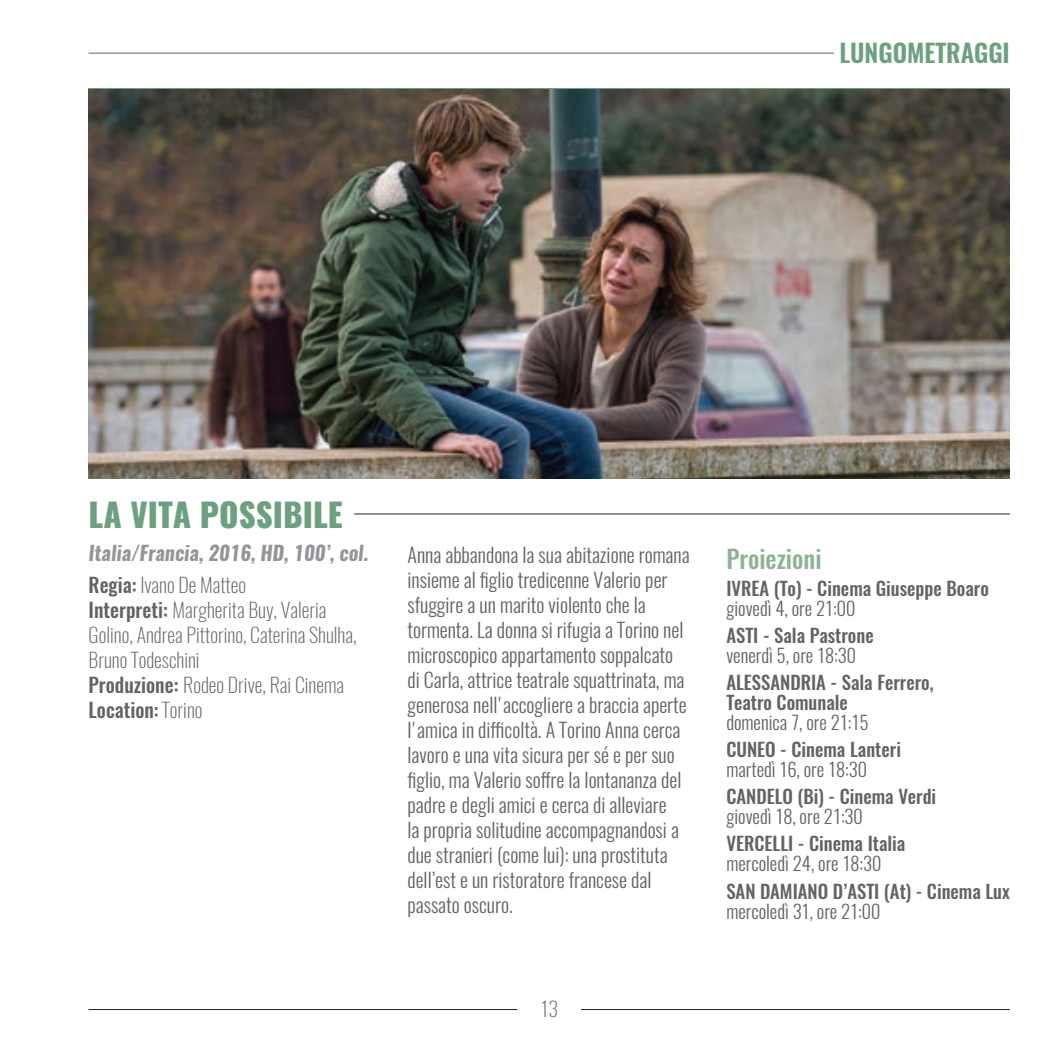
<style>
.page{position:relative;width:1063px;height:1063px;background:#fff}
.page>*{position:absolute;margin:0;border:0;box-sizing:border-box;transform-origin:0 0}
.Titolo{font:800 32.5px "Oswald";color:#6da07f}
.t1{font:600 25px "Oswald";color:#6da07f}
.Titolo_proiezioni{font:500 25px "Oswald";color:#8eb399}
.Sinossi{font:300 20px/25px "Oswald";color:#636366}
.Crediti{font:200 20px/25px "Oswald";color:#636366}
.Sottotitolo_schede{font:italic 700 20px "Oswald";color:#939598}
.Crediti-2{font:500 20px "Oswald";color:#636366}
.Testo_programmi{font:500 18.75px/20px "Oswald";color:#636366}
.s1{font-weight:500}
.s2{font-weight:200}
.s3{font-weight:300}
</style>
<div class="page">
<img style="left:89px;top:89px;width:921px;height:389px">
<hr style="left:89px;top:1009px;width:428px;height:1px;background:#231f20">
<hr style="left:581px;top:1009px;width:429px;height:1px;background:#231f20">
<hr style="left:89px;top:53px;width:745px;height:1px;background:#636366">
<hr style="left:354px;top:514px;width:656px;height:1px;background:#231f20">
<p class="t1" style="left:839px;top:36px;width:172px">LUNGOMETRAGGI</p>
<p class="Titolo" style="left:89px;top:492px;width:256px">LA VITA POSSIBILE</p>
<p class="Sottotitolo_schede" style="left:89px;top:539px;width:281px">Italia/Francia, 2016, HD, 100’, col.</p>
<p class="Crediti" style="left:89px;top:573px;width:159px"><span class="s1">Regia:</span> Ivano De Matteo</p>
<p class="Crediti" style="left:89px;top:598px;width:270px"><span class="s1">Interpreti:</span> Margherita Buy, Valeria<br>Golino, Andrea Pittorino, Caterina Shulha,<br>Bruno Todeschini</p>
<p class="Crediti" style="left:89px;top:673px;width:257px"><span class="s1">Produzione:</span> Rodeo Drive, Rai Cinema</p>
<p class="Crediti-2" style="left:89px;top:696px;width:115px">Location: <span class="s2">Torino</span></p>
<p class="Sinossi" style="left:407px;top:543px;width:284px">Anna abbandona la sua abitazione romana insieme al figlio tredicenne Valerio per sfuggire a un marito violento che la tormenta. La donna si rifugia a Torino nel microscopico appartamento soppalcato di Carla, attrice teatrale squattrinata, ma generosa nell'accogliere a braccia aperte l'amica in difficoltà. A Torino Anna cerca lavoro e una vita sicura per sé e per suo figlio, ma Valerio soffre la lontananza del padre e degli amici e cerca di alleviare<br>la propria solitudine accompagnandosi a due stranieri (come lui): una prostituta dell’est e un ristoratore francese dal passato oscuro.</p>
<p class="Titolo_proiezioni" style="left:726px;top:541px;width:97px">Proiezioni</p>
<p class="Testo_programmi" style="left:726px;top:579px;width:264px">IVREA (To) - Cinema Giuseppe Boaro <span class="s3">giovedì 4, ore 21:00</span></p>
<p class="Testo_programmi" style="left:726px;top:626px;width:149px">ASTI - Sala Pastrone <span class="s3">venerdì 5, ore 18:30</span></p>
<p class="Testo_programmi" style="left:726px;top:673px;width:209px">ALESSANDRIA - Sala Ferrero,<br>Teatro Comunale<br><span class="s3">domenica 7, ore 21:15</span></p>
<p class="Testo_programmi" style="left:726px;top:740px;width:176px">CUNEO - Cinema Lanteri <span class="s3">martedì 16, ore 18:30</span></p>
<p class="Testo_programmi" style="left:726px;top:787px;width:211px">CANDELO (Bi) - Cinema Verdi <span class="s3">giovedì 18, ore 21:30</span></p>
<p class="Testo_programmi" style="left:726px;top:834px;width:181px">VERCELLI - Cinema Italia <span class="s3">mercoledì 24, ore 18:30</span></p>
<p class="Testo_programmi" style="left:726px;top:881px;width:285px">SAN DAMIANO D’ASTI (At) - Cinema Lux <span class="s3">mercoledì 31, ore 21:00</span></p>
<p class="Crediti" style="left:540px;top:997px;width:19px">13</p>
</div>
